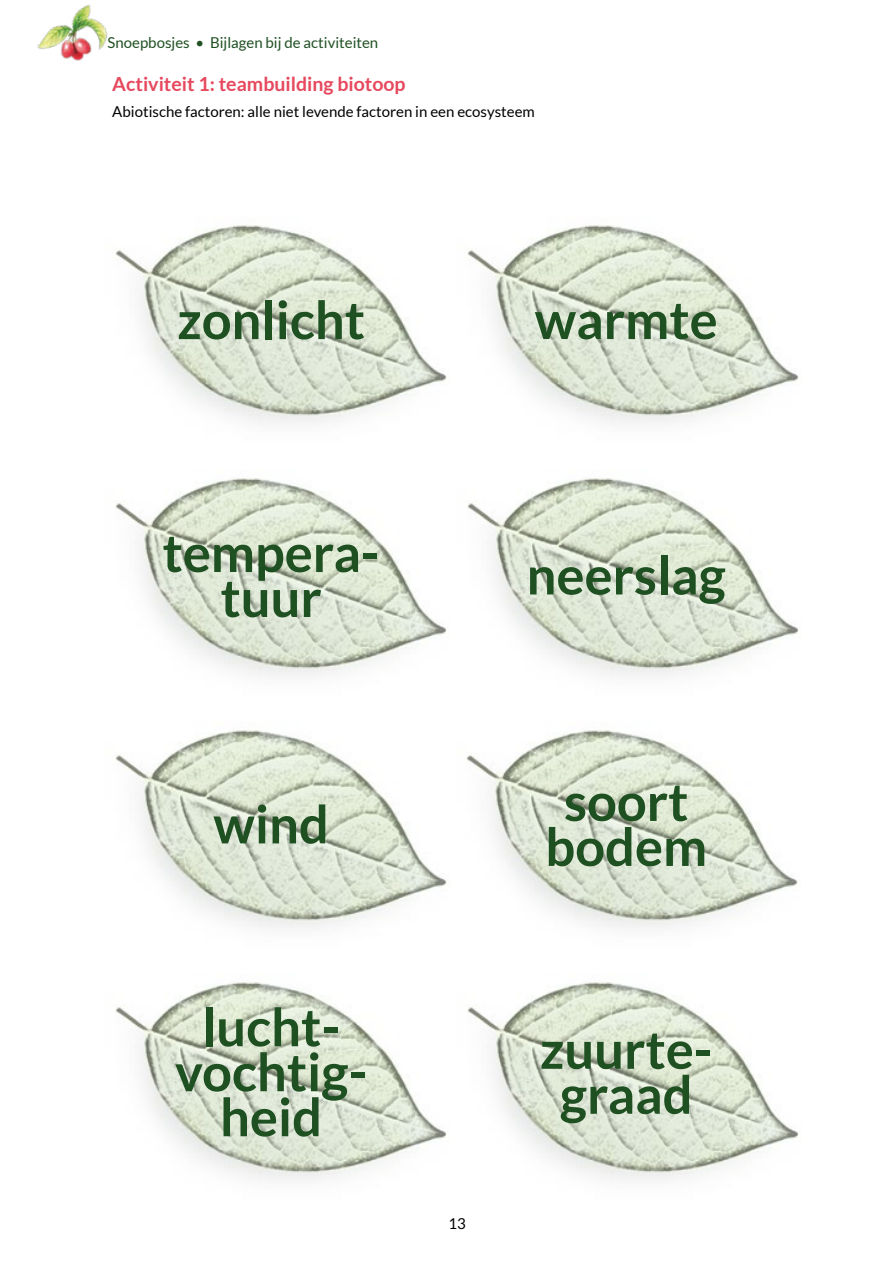
<style>
.page{position:relative;width:893px;height:1263px;background:#fff}
.page>*{position:absolute;margin:0;border:0;box-sizing:border-box;transform-origin:0 0}
.t1{font:700 52.5px/45px "Lato";color:#1f5022;text-align:center}
.t2{font:700 19.5px "Lato";color:#e6485d}
.t3{font:15px "Lato";color:#000}
.t4{font:15px "Lato";color:#1f5022}
</style>
<div class="page">
<img style="left:37px;top:4px;width:71px;height:57px">
<img style="left:115px;top:478px;width:332px;height:198px">
<img style="left:115px;top:730px;width:683px;height:198px">
<img style="left:115px;top:982px;width:332px;height:198px">
<img style="left:115px;top:225px;width:332px;height:198px">
<img style="left:467px;top:225px;width:332px;height:198px">
<img style="left:467px;top:478px;width:332px;height:198px">
<img style="left:467px;top:982px;width:332px;height:198px">
<p class="t4" style="left:108px;top:34px;width:272px">Snoepbosjes • Bijlagen bij de activiteiten</p>
<p class="t2" style="left:112px;top:72px;width:295px">Activiteit 1: teambuilding biotoop</p>
<p class="t3" style="left:112px;top:103px;width:424px">Abiotische factoren: alle niet levende factoren in een ecosysteem</p>
<p class="t1" style="left:177px;top:297px;width:189px">zonlicht</p>
<p class="t1" style="left:535px;top:297px;width:184px">warmte</p>
<p class="t1" style="left:162px;top:530px;width:219px">tempera&shy;tuur</p>
<p class="t1" style="left:213px;top:801px;width:117px">wind</p>
<p class="t1" style="left:175px;top:1004px;width:194px">lucht&shy;vochtig&shy;heid</p>
<p class="t1" style="left:527px;top:552px;width:201px">neerslag</p>
<p class="t3" style="left:448px;top:1215px;width:19px">13</p>
<p class="t1" style="left:545px;top:778px;width:163px">soort bodem</p>
<p class="t1" style="left:540px;top:1026px;width:174px">zuurte&shy;graad</p>
</div>
